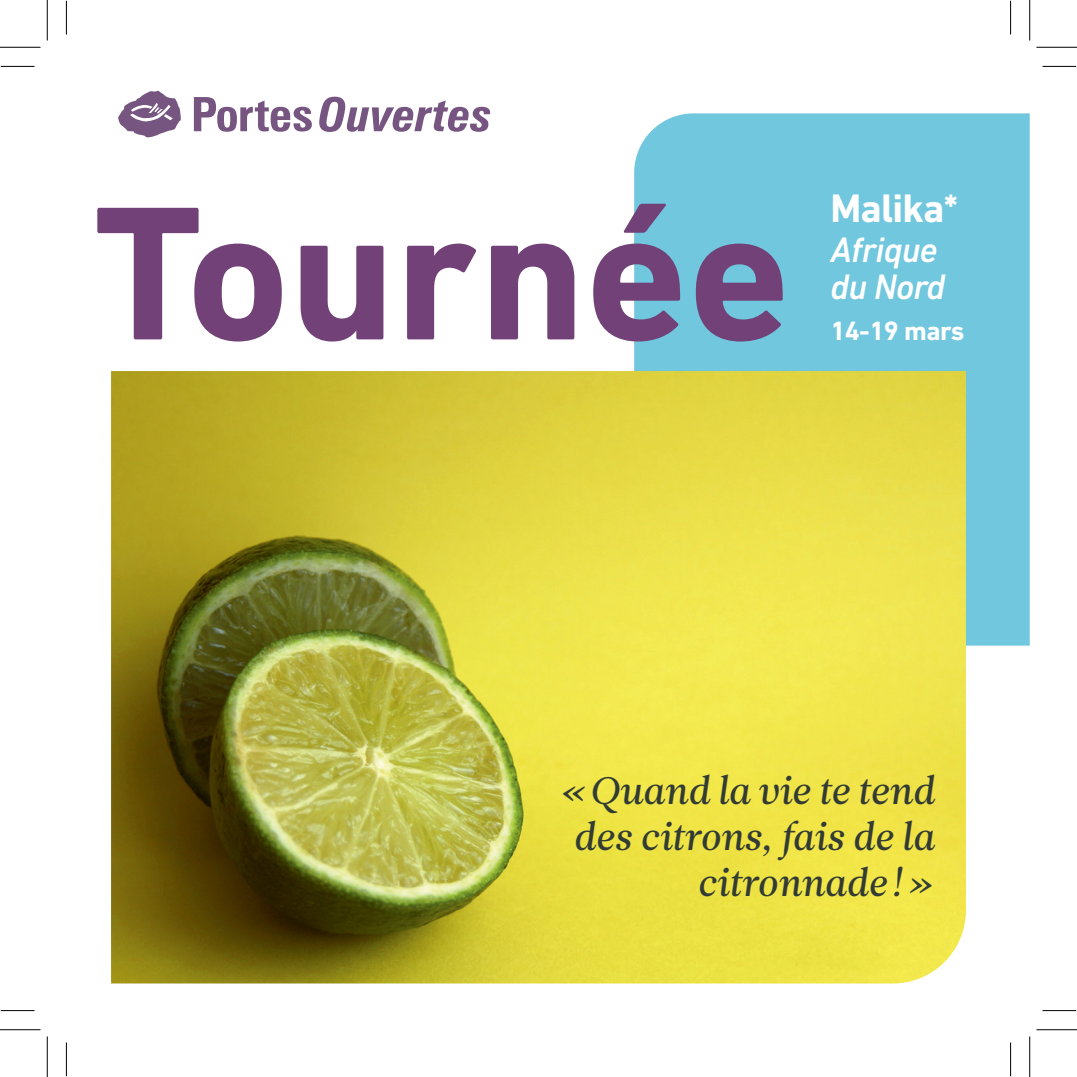
<style>
.page{position:relative;width:1077px;height:1077px;background:#fff}
.page>*{position:absolute;margin:0;border:0;box-sizing:border-box;transform-origin:0 0}
.t1{font:700 193.5px "DIN Next LT Pro";color:#714177}
.t2{font:700 40.5px "DIN Next LT Pro";letter-spacing:-.02em;color:#fff}
.t3{font:38.25px/45.9px "Leitura News Italic 2";letter-spacing:-.015em;color:#323b34;text-align:right}
.t4{font:italic 500 36px/36.7px "DIN Next LT Pro";letter-spacing:-.02em;color:#fff}
.t5{font:700 27px "DIN Next LT Pro";letter-spacing:-.02em;color:#fff}
</style>
<div class="page">
<div style="left:634px;top:113px;width:395px;height:532px;background:#70c7de"></div>
<img style="left:111px;top:371px;width:855px;height:612px">
<svg style="left:118px;top:91px;width:63px;height:46px"></svg>
<svg style="left:194px;top:97px;width:118px;height:35px"></svg>
<svg style="left:319px;top:97px;width:171px;height:35px"></svg>
<hr style="left:1px;top:66px;width:33px;height:1px;background:#000">
<hr style="left:1042px;top:66px;width:34px;height:1px;background:#000">
<hr style="left:1px;top:1010px;width:33px;height:1px;background:#000">
<hr style="left:1042px;top:1010px;width:34px;height:1px;background:#000">
<hr style="left:66px;top:1px;width:1px;height:33px;background:#000">
<hr style="left:66px;top:1042px;width:1px;height:34px;background:#000">
<hr style="left:1010px;top:1px;width:1px;height:33px;background:#000">
<hr style="left:1010px;top:1042px;width:1px;height:34px;background:#000">
<hr style="left:0;top:47px;width:40px;height:1px;background:#000">
<hr style="left:1036px;top:47px;width:41px;height:1px;background:#000">
<hr style="left:0;top:1029px;width:40px;height:1px;background:#000">
<hr style="left:1036px;top:1029px;width:41px;height:1px;background:#000">
<hr style="left:47px;top:0;width:1px;height:40px;background:#000">
<hr style="left:47px;top:1036px;width:1px;height:41px;background:#000">
<hr style="left:1029px;top:0;width:1px;height:40px;background:#000">
<hr style="left:1029px;top:1036px;width:1px;height:41px;background:#000">
<h1 class="t1" style="left:94px;top:160px;width:698px">Tournée</h1>
<p class="t2" style="left:830px;top:184px;width:130px">Malika*</p>
<p class="t4" style="left:830px;top:232px;width:117px">Afrique du Nord</p>
<p class="t5" style="left:830px;top:315px;width:136px">14-19 mars</p>
<p class="t3" style="left:558px;top:768px;width:377px">«Quand la vie te tend des citrons, fais de la citronnade!»</p>
</div>
